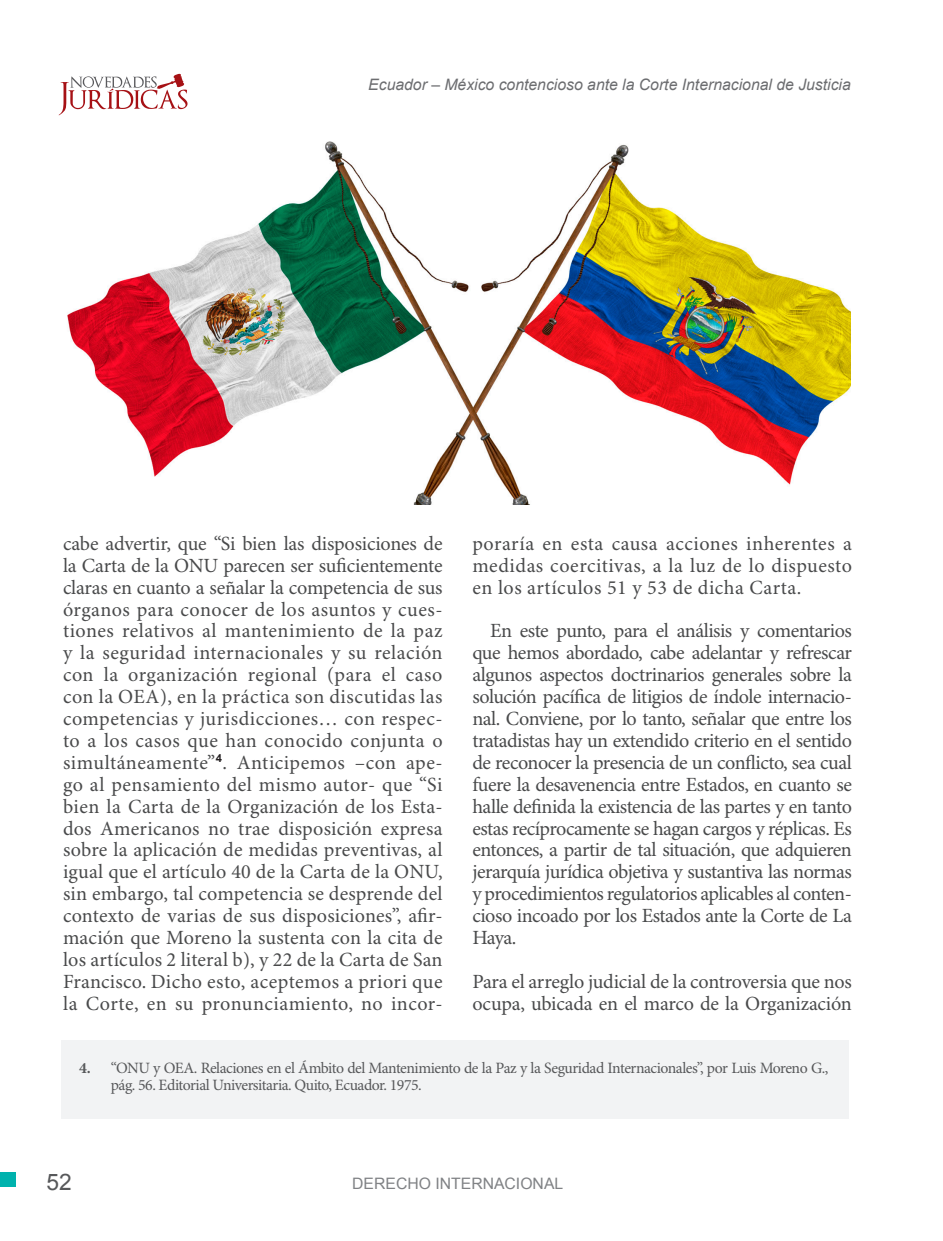
<style>
.page{position:relative;width:943px;height:1241px;background:#fff}
.page>*{position:absolute;margin:0;border:0;box-sizing:border-box;transform-origin:0 0}
.t1{font:22.75px "Arial";color:#57585a}
.TEXTO_TÍTULO_BOLD{font:20.12px/21.9px "Minion Pro";letter-spacing:-.005em;color:#494a4b;text-align:justify}
.t2{font:15.75px/17.5px "Minion Pro";letter-spacing:-.03em;color:#57585a}
.t3{font:italic 15.75px "Arial";color:#6c6d70}
.t4{font:15.75px "Arial";color:#808285}
.s1{font-weight:700}
</style>
<div class="page">
<div style="left:0;top:1172px;width:15px;height:14px;background:#00b2ad"></div>
<svg style="left:59px;top:74px;width:128px;height:41px"></svg>
<img style="left:67px;top:142px;width:783px;height:362px">
<div style="left:61px;top:1039px;width:788px;height:79px;background:#f2f3f4"></div>
<p class="t3" style="left:368px;top:74px;width:484px">Ecuador – México contencioso ante la Corte Internacional de Justicia</p>
<p class="TEXTO_TÍTULO_BOLD" style="left:63px;top:533px;width:381px">cabe advertir, que “Si bien las disposiciones de la Carta de la ONU parecen ser suficientemente claras en cuanto a señalar la competencia de sus órganos para conocer de los asuntos y cues&shy;tiones relativos al mantenimiento de la paz y la seguridad internacionales y su relación con la organización regional (para el caso con la OEA), en la práctica son discutidas las competencias y jurisdicciones… con respec&shy;to a los casos que han conocido conjunta o simultáneamente”<sup>4</sup>. Anticipemos –con ape&shy;go al pensamiento del mismo autor- que “Si bien la Carta de la Organización de los Esta&shy;dos Americanos no trae disposición expresa sobre la aplicación de medidas preventivas, al igual que el artículo 40 de la Carta de la ONU, sin embargo, tal competencia se desprende del contexto de varias de sus disposiciones”, afir&shy;mación que Moreno la sustenta con la cita de los artículos 2 literal b), y 22 de la Carta de San Francisco. Dicho esto, aceptemos a priori que la Corte, en su pronunciamiento, no incor-</p>
<p class="TEXTO_TÍTULO_BOLD" style="left:472px;top:533px;width:381px">poraría en esta causa acciones inherentes a medidas coercitivas, a la luz de lo dispuesto en los artículos 51 y 53 de dicha Carta.</p>
<p class="TEXTO_TÍTULO_BOLD" style="left:472px;top:621px;width:381px;text-indent:18px">En este punto, para el análisis y comentarios que hemos abordado, cabe adelantar y refrescar algunos aspectos doctrinarios generales sobre la solución pacífica de litigios de índole internacio&shy;nal. Conviene, por lo tanto, señalar que entre los tratadistas hay un extendido criterio en el sentido de reconocer la presencia de un conflicto, sea cual fuere la desavenencia entre Estados, en cuanto se halle definida la existencia de las partes y en tanto estas recíprocamente se hagan cargos y réplicas. Es entonces, a partir de tal situación, que adquieren jerarquía jurídica objetiva y sustantiva las normas y procedimientos regulatorios aplicables al conten&shy;cioso incoado por los Estados ante la Corte de La Haya.</p>
<p class="TEXTO_TÍTULO_BOLD" style="left:472px;top:971px;width:381px">Para el arreglo judicial de la controversia que nos ocupa, ubicada en el marco de la Organización</p>
<p class="t2" style="left:111px;top:1059px;width:719px;text-indent:-32px"><span class="s1">4.</span> “ONU y OEA. Relaciones en el Ámbito del Mantenimiento de la Paz y la Seguridad Internacionales”, por Luis Moreno G., pág. 56. Editorial Universitaria. Quito, Ecuador. 1975.</p>
<p class="t1" style="left:46px;top:1166px;width:27px">52</p>
<p class="t4" style="left:352px;top:1172px;width:212px">DERECHO INTERNACIONAL</p>
</div>
